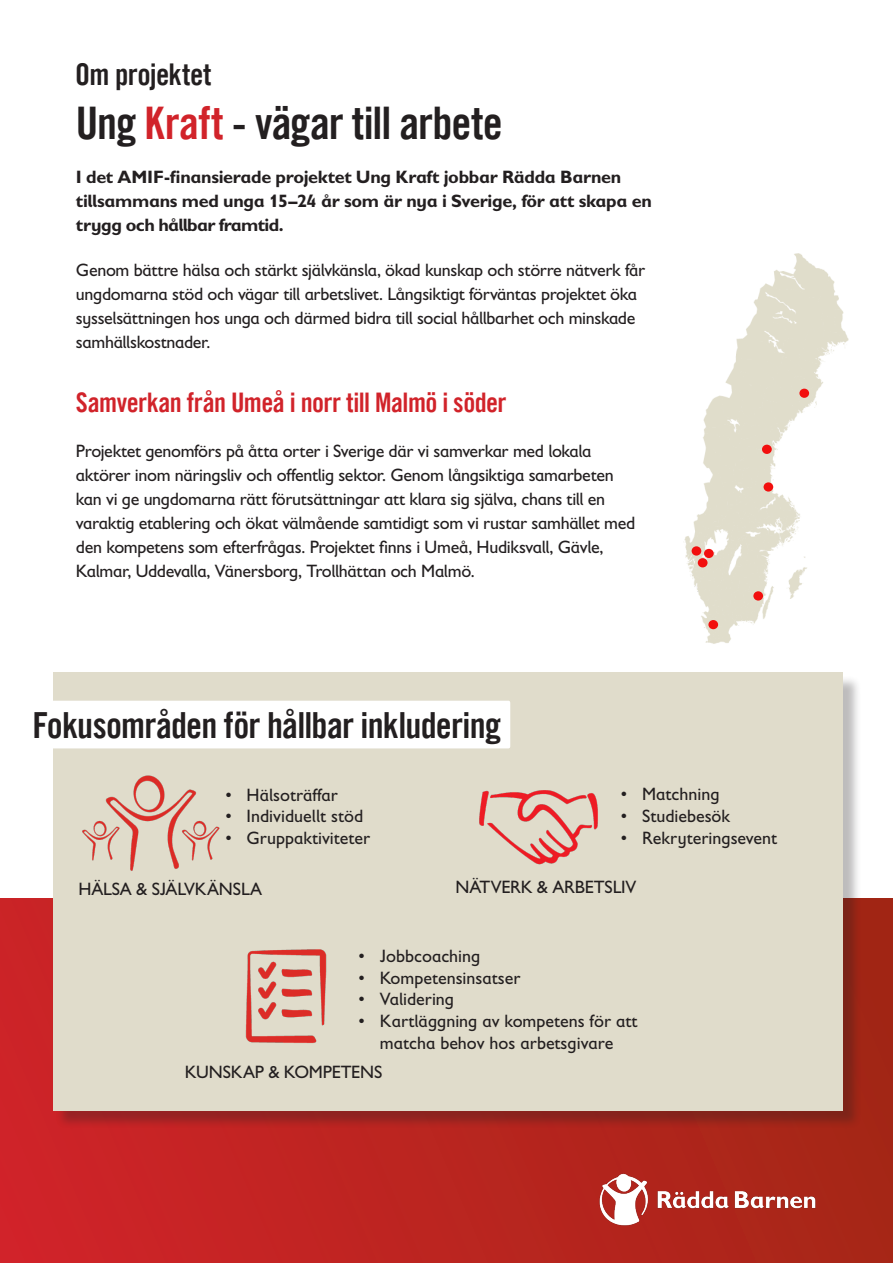
<style>
.page{position:relative;width:893px;height:1263px;background:#fff}
.page>*{position:absolute;margin:0;border:0;box-sizing:border-box;transform-origin:0 0}
.t1{font:45px "Trade Gothicfor RB Bd Cn 20";letter-spacing:-.015em;color:#231f20}
.t2{font:36px "Trade Gothic LT Com Bd Cn 20";letter-spacing:-.025em;color:#231f20}
.t3{font:30px "Trade Gothicfor RB Bd Cn 20";letter-spacing:-.02em;color:#231f20}
.t4{font:27px "Trade Gothic LT Com Bd Cn 20";letter-spacing:-.02em;color:#d1232a}
.t5{font:18px/24px "Gill Sans Infant Std";letter-spacing:-.015em;color:#231f20}
.t6{font:700 18px/24px "Gill Sans Infant Std";letter-spacing:-.02em;color:#231f20}
.s1{color:#d1232a}
</style>
<div class="page">
<img style="left:684px;top:253px;width:165px;height:391px">
<div style="left:799px;top:389px;width:10px;height:9px;background:#f20f0e;border-radius:50%"></div>
<div style="left:762px;top:445px;width:10px;height:9px;background:#f20f0e;border-radius:50%"></div>
<div style="left:753px;top:591px;width:10px;height:10px;background:#f20f0e;border-radius:50%"></div>
<div style="left:708px;top:620px;width:10px;height:9px;background:#f20f0e;border-radius:50%"></div>
<div style="left:692px;top:546px;width:9px;height:10px;background:#f20f0e;border-radius:50%"></div>
<div style="left:704px;top:549px;width:10px;height:9px;background:#f20f0e;border-radius:50%"></div>
<div style="left:763px;top:482px;width:10px;height:10px;background:#f20f0e;border-radius:50%"></div>
<div style="left:698px;top:558px;width:9px;height:9px;background:#f20f0e;border-radius:50%"></div>
<div style="left:0;top:899px;width:893px;height:364px;background:linear-gradient(to right,#d02329,#a52616)"></div>
<img style="left:590px;top:1165px;width:235px;height:68px">
<div style="left:56px;top:675px;width:805px;height:454px;background:#231f20;opacity:.3"></div>
<div style="left:53px;top:673px;width:790px;height:437px;background:#e0dccb"></div>
<div style="left:18px;top:701px;width:492px;height:47px;background:#fff;border-radius:2px"></div>
<img style="left:245px;top:949px;width:82px;height:94px">
<img style="left:479px;top:790px;width:119px;height:75px">
<img style="left:82px;top:775px;width:138px;height:96px">
<p class="t3" style="left:75px;top:56px;width:138px">Om projektet</p>
<p class="t1" style="left:76px;top:96px;width:428px">Ung <span class="s1">Kraft</span> - vägar till arbete</p>
<p class="t6" style="left:76px;top:165px;width:578px">I det AMIF-finansierade projektet Ung Kraft jobbar Rädda Barnen tillsammans med unga 15–24 år som är nya i Sverige, för att skapa en trygg och hållbar framtid.</p>
<p class="t5" style="left:76px;top:258px;width:571px">Genom bättre hälsa och stärkt självkänsla, ökad kunskap och större nätverk får ungdomarna stöd och vägar till arbetslivet. Långsiktigt förväntas projektet öka sysselsättningen hos unga och därmed bidra till social hållbarhet och minskade samhällskostnader.</p>
<p class="t4" style="left:76px;top:386px;width:432px">Samverkan från Umeå i norr till Malmö i söder</p>
<p class="t5" style="left:76px;top:439px;width:561px">Projektet genomförs på åtta orter i Sverige där vi samverkar med lokala aktörer inom näringsliv och offentlig sektor. Genom långsiktiga samarbeten kan vi ge ungdomarna rätt förutsättningar att klara sig själva, chans till en varaktig etablering och ökat välmående samtidigt som vi rustar samhället med den kompetens som efterfrågas. Projektet finns i Umeå, Hudiksvall, Gävle, Kalmar, Uddevalla, Vänersborg, Trollhättan och Malmö.</p>
<p class="t2" style="left:32px;top:704px;width:470px">Fokusområden för hållbar inkludering</p>
<p class="t5" style="left:225px;top:782px;width:114px">• Hälsoträffar</p>
<p class="t5" style="left:225px;top:804px;width:139px">• Individuellt stöd</p>
<p class="t5" style="left:225px;top:826px;width:146px">• Gruppaktiviteter</p>
<p class="t5" style="left:621px;top:782px;width:100px">• Matchning</p>
<p class="t5" style="left:621px;top:804px;width:111px">• Studiebesök</p>
<p class="t5" style="left:621px;top:825px;width:158px">• Rekryteringsevent</p>
<p class="t5" style="left:79px;top:877px;width:185px">HÄLSA &amp; SJÄLVKÄNSLA</p>
<p class="t5" style="left:456px;top:875px;width:182px">NÄTVERK &amp; ARBETSLIV</p>
<p class="t5" style="left:359px;top:944px;width:123px">• Jobbcoaching</p>
<p class="t5" style="left:359px;top:966px;width:163px">• Kompetensinsatser</p>
<p class="t5" style="left:359px;top:987px;width:97px">• Validering</p>
<p class="t5" style="left:359px;top:1010px;width:280px;line-height:21.6px;text-align:center">• Kartläggning av kompetens för att matcha behov hos arbetsgivare</p>
<p class="t5" style="left:185px;top:1060px;width:199px">KUNSKAP &amp; KOMPETENS</p>
</div>
